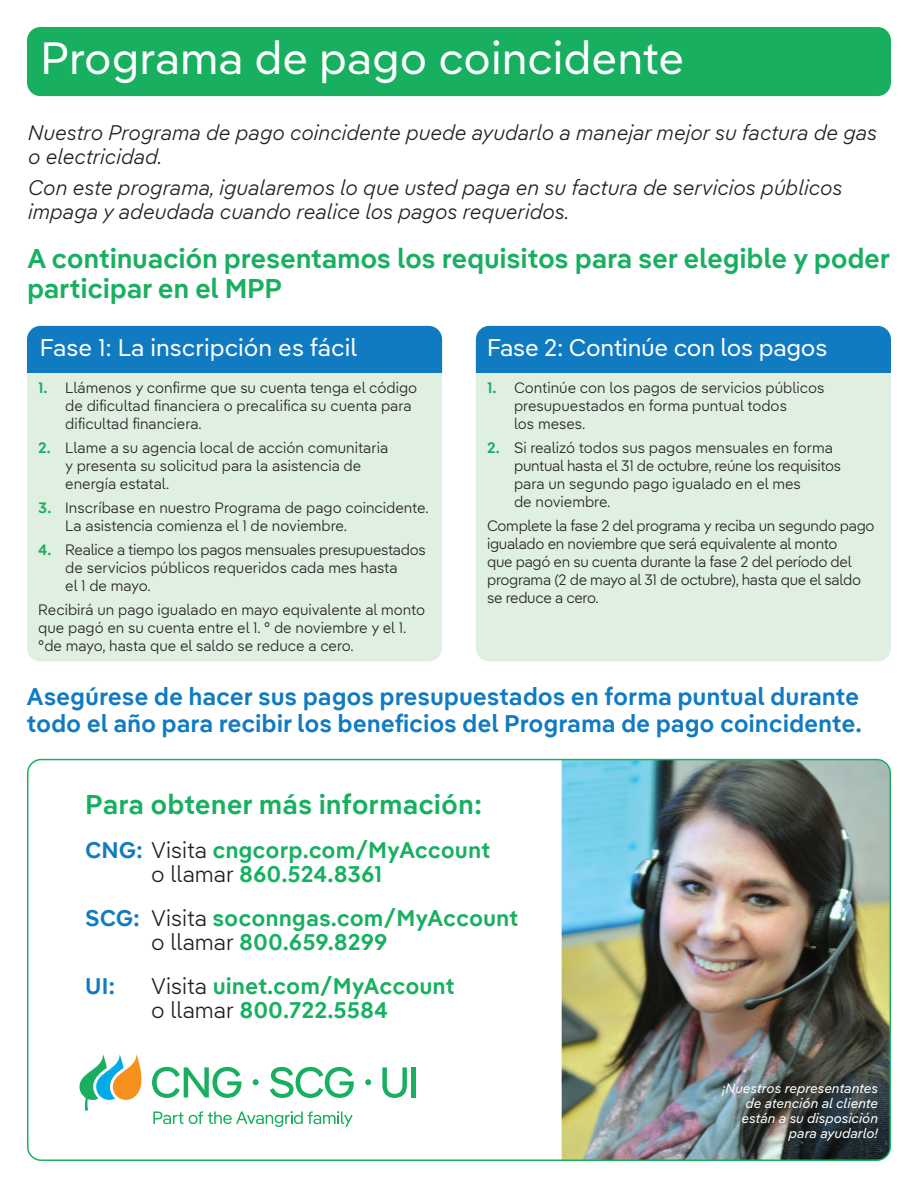
<style>
.page{position:relative;width:918px;height:1188px;background:#fff}
.page>*{position:absolute;margin:0;border:0;box-sizing:border-box;transform-origin:0 0}
.t1{font:45px "Iber Pangea Text";color:#fff}
.t2{font:700 27px/30px "Iber Pangea Text Sm";letter-spacing:-.01em;color:#18b060}
.t3{font:700 24px/27px "Iber Pangea Text Sm";letter-spacing:-.005em;color:#107bc1}
.t4{font:24px "Iber Pangea Text";letter-spacing:-.01em;color:#fff}
.t5{font:700 22.5px/24px "Iber Pangea Text Sm";color:#18b060}
.t6{font:700 22.5px "Iber Pangea Text Sm";color:#107bc1}
.t7{font:italic 300 21px/24px "Iber Pangea Text";color:#231f20}
.t8{font:300 15px/18px "Iber Pangea Text";color:#231f20}
.t9{font:300 15px/18px "Iber Pangea Text";letter-spacing:-.02em;color:#231f20}
.t10{font:italic 13.5px "Iber Pangea Text";color:#fff}
.s1{font-family:"Iber Pangea Text Sm";font-weight:700;color:#18b060}
.s2{color:#107bc1}
.s3{font-family:"Iber Pangea Text";font-weight:300;color:#231f20}
</style>
<div class="page">
<img style="left:562px;top:761px;width:327px;height:398px">
<div style="left:27px;top:759px;width:864px;height:402px;border:2px solid #18b060;border-radius:14px"></div>
<div style="left:27px;top:27px;width:864px;height:69px;background:#18b060;border-radius:14px"></div>
<div style="left:27px;top:326px;width:415px;height:47px;background:#107bc1"></div>
<div style="left:27px;top:373px;width:415px;height:289px;background:#dfefe1"></div>
<div style="left:476px;top:326px;width:415px;height:47px;background:#107bc1"></div>
<div style="left:476px;top:373px;width:415px;height:289px;background:#dfefe1"></div>
<svg style="left:382px;top:1067px;width:25px;height:31px"></svg>
<hr style="left:412px;top:1067px;width:4px;height:31px;background:#18b060">
<svg style="left:365px;top:1079px;width:6px;height:6px"></svg>
<svg style="left:80px;top:1054px;width:274px;height:73px"></svg>
<p class="t1" style="left:40px;top:23px;width:645px">Programa de pago coincidente</p>
<p class="t7" style="left:28px;top:120px;width:851px">Nuestro Programa de pago coincidente puede ayudarlo a manejar mejor su factura de gas o electricidad.</p>
<p class="t7" style="left:28px;top:175px;width:816px">Con este programa, igualaremos lo que usted paga en su factura de servicios públicos impaga y adeudada cuando realice los pagos requeridos.</p>
<p class="t2" style="left:27px;top:242px;width:865px">A continuación presentamos los requisitos para ser elegible y poder participar en el MPP</p>
<p class="t4" style="left:40px;top:329px;width:319px">Fase 1: La inscripción es fácil</p>
<p class="t8" style="left:65px;top:378px;width:354px;text-indent:-27px"><span class="s1">1.</span> Llámenos y confirme que su cuenta tenga el código de dificultad financiera o precalifica su cuenta para dificultad financiera.</p>
<p class="t8" style="left:65px;top:438px;width:324px;text-indent:-27px"><span class="s1">2.</span> Llame a su agencia local de acción comunitaria y presenta su solicitud para la asistencia de energía estatal.</p>
<p class="t8" style="left:65px;top:498px;width:365px;text-indent:-27px"><span class="s1">3.</span> Inscríbase en nuestro Programa de pago coincidente.<br>La asistencia comienza el 1 de noviembre.</p>
<p class="t9" style="left:65px;top:540px;width:362px;text-indent:-27px"><span class="s1">4.</span> Realice a tiempo los pagos mensuales presupuestados de servicios públicos requeridos cada mes hasta<br>el 1 de mayo.</p>
<p class="t8" style="left:38px;top:600px;width:388px">Recibirá un pago igualado en mayo equivalente al monto que pagó en su cuenta entre el 1. ° de noviembre y el 1. °de mayo, hasta que el saldo se reduce a cero.</p>
<p class="t4" style="left:487px;top:329px;width:342px">Fase 2: Continúe con los pagos</p>
<p class="t8" style="left:487px;top:378px;width:339px"><span class="s1">1.</span> Continúe con los pagos de servicios públicos</p>
<p class="t8" style="left:514px;top:396px;width:274px">presupuestados en forma puntual todos los meses.</p>
<p class="t8" style="left:487px;top:438px;width:347px"><span class="s1">2.</span> Si realizó todos sus pagos mensuales en forma</p>
<p class="t9" style="left:514px;top:456px;width:329px">puntual hasta el 31 de octubre, reúne los requisitos</p>
<p class="t8" style="left:514px;top:474px;width:288px">para un segundo pago igualado en el mes de noviembre.</p>
<p class="t9" style="left:487px;top:516px;width:389px">Complete la fase 2 del programa y reciba un segundo pago</p>
<p class="t9" style="left:487px;top:534px;width:352px">igualado en noviembre que será equivalente al monto</p>
<p class="t9" style="left:487px;top:552px;width:366px">que pagó en su cuenta durante la fase 2 del período del</p>
<p class="t9" style="left:487px;top:570px;width:376px">programa (2 de mayo al 31 de octubre), hasta que el saldo</p>
<p class="t9" style="left:487px;top:588px;width:113px">se reduce a cero.</p>
<p class="t3" style="left:27px;top:682px;width:837px">Asegúrese de hacer sus pagos presupuestados en forma puntual durante todo el año para recibir los beneficios del Programa de pago coincidente.</p>
<p class="t2" style="left:85px;top:787px;width:398px">Para obtener más información:</p>
<p class="t5" style="left:151px;top:836px;width:341px;text-indent:-66px"><span class="s2">CNG:</span> <span class="s3">Visita</span> cngcorp.com/MyAccount <span class="s3">o llamar</span> 860.524.8361</p>
<p class="t5" style="left:151px;top:905px;width:369px;text-indent:-66px"><span class="s2">SCG:</span> <span class="s3">Visita</span> soconngas.com/MyAccount <span class="s3">o llamar</span> 800.659.8299</p>
<p class="t6" style="left:85px;top:969px;width:31px">UI:</p>
<p class="t5" style="left:151px;top:973px;width:305px"><span class="s3">Visita</span> uinet.com/MyAccount <span class="s3">o llamar</span> 800.722.5584</p>
<p class="t10" style="left:722px;top:1078px;width:158px">¡Nuestros representantes</p>
<p class="t10" style="left:745px;top:1093px;width:134px">de atención al cliente</p>
<p class="t10" style="left:742px;top:1108px;width:138px">están a su disposición</p>
<p class="t10" style="left:789px;top:1123px;width:91px">para ayudarlo!</p>
</div>
